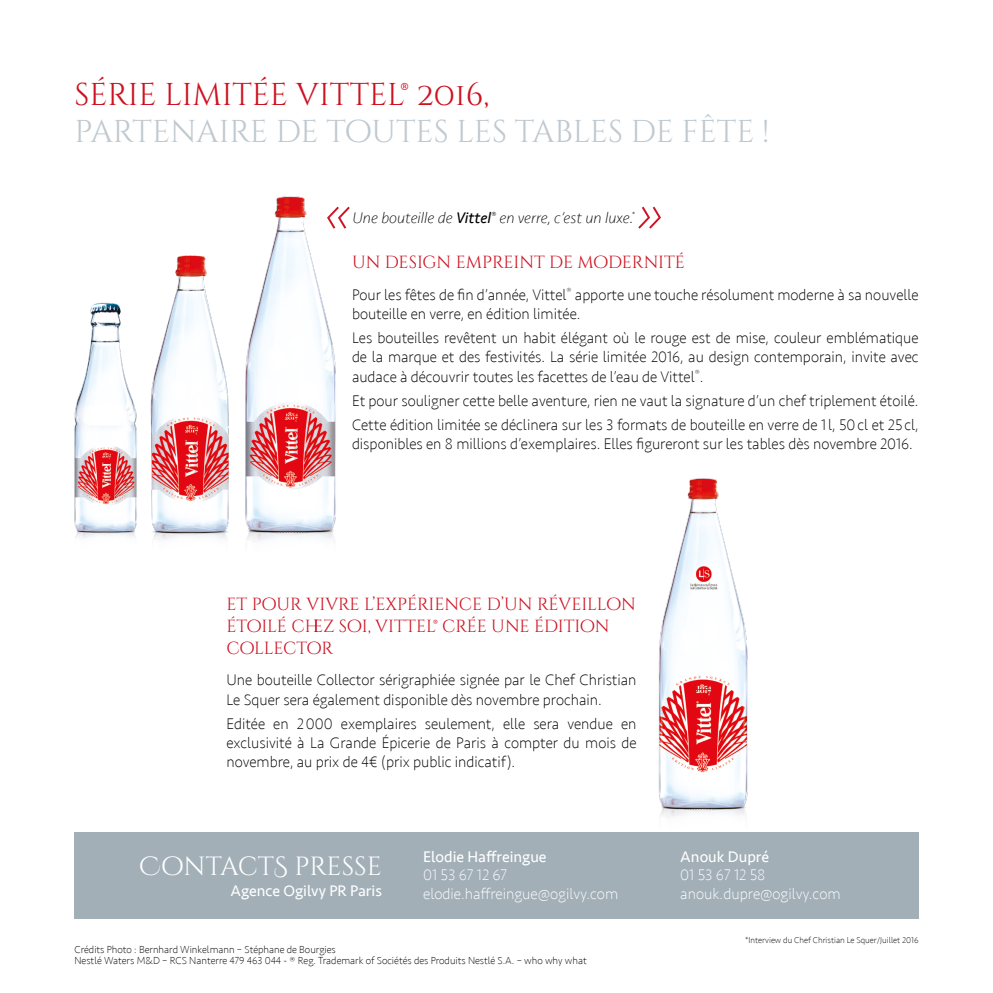
<style>
.page{position:relative;width:993px;height:993px;background:#fff}
.page>*{position:absolute;margin:0;border:0;box-sizing:border-box;transform-origin:0 0}
.t1{font:italic 200 54.25px "Seravek";color:#cd1221}
.t2{font:31.5px "Cinzel Decorative";color:#bfc9d0}
.t3{font:31.5px "Cinzel Decorative";color:#cd1221}
.t4{font:26.25px "Cinzel Decorative";color:#fff}
.t5{font:17.5px/21.9px "Cinzel Decorative";color:#cd1221}
.t6{font:200 15.75px/19.2px "Seravek";color:#000}
.t7{font:200 15.75px/18.9px "Seravek";color:#fff}
.t8{font:15.75px "Seravek";color:#fff}
.t9{font:italic 200 15.75px "Seravek";color:#000}
.t10{font:200 10.5px/11.4px "Seravek";color:#000}
.t11{font:italic 200 9.1px "Seravek";color:#000}
.t12{font:200 8.75px "Seravek";color:#000}
.s1{font-weight:400}
</style>
<div class="page">
<img style="left:658px;top:478px;width:90px;height:339px">
<img style="left:248px;top:196px;width:88px;height:345px">
<img style="left:150px;top:255px;width:98px;height:285px">
<img style="left:74px;top:302px;width:63px;height:236px">
<div style="left:74px;top:831px;width:844px;height:87px;background:#a2afb7"></div>
<h2 class="t3" style="left:74px;top:75px;width:416px">SÉRIE LIMITÉE VITTEL® 2016,</h2>
<h2 class="t2" style="left:74px;top:112px;width:696px">PARTENAIRE DE TOUTES LES TABLES DE FÊTE !</h2>
<h1 class="t1" style="left:324px;top:181px;width:30px">«</h1>
<p class="t11" style="left:631px;top:209px;width:5px">*</p>
<h1 class="t1" style="left:635px;top:181px;width:30px">»</h1>
<p class="t9" style="left:352px;top:208px;width:282px">Une bouteille de <span class="s1">Vittel</span><sup>®</sup> en verre, c’est un luxe.</p>
<p class="t5" style="left:352px;top:251px;width:334px">UN DESIGN EMPREINT DE MODERNITÉ</p>
<p class="t6" style="left:352px;top:285px;width:568px">Pour les fêtes de fin d’année, Vittel<sup>®</sup> apporte une touche résolument moderne à sa nouvelle bouteille en verre, en édition limitée.</p>
<p class="t6" style="left:352px;top:328px;width:568px;text-align:justify">Les bouteilles revêtent un habit élégant où le rouge est de mise, couleur emblématique de la marque et des festivités. La série limitée 2016, au design contemporain, invite avec audace à découvrir toutes les facettes de l’eau de Vittel<sup>®</sup>.</p>
<p class="t6" style="left:352px;top:388px;width:568px;line-height:24.2px">Et pour souligner cette belle aventure, rien ne vaut la signature d’un chef triplement étoilé.<br>Cette édition limitée se déclinera sur les 3 formats de bouteille en verre de 1l, 50cl et 25 cl,</p>
<p class="t6" style="left:352px;top:434px;width:562px">disponibles en 8 millions d’exemplaires. Elles figureront sur les tables dès novembre 2016.</p>
<p class="t5" style="left:226px;top:593px;width:411px">ET POUR VIVRE L’EXPÉRIENCE D’UN RÉVEILLON<br>ÉTOILÉ CHEZ SOI, VITTEL® CRÉE UNE ÉDITION<br>COLLECTOR</p>
<p class="t6" style="left:226px;top:670px;width:411px">Une bouteille Collector sérigraphiée signée par le Chef Christian<br>Le Squer sera également disponible dès novembre prochain.</p>
<p class="t6" style="left:226px;top:713px;width:411px;text-align:justify">Editée en 2000 exemplaires seulement, elle sera vendue en exclusivité à La Grande Épicerie de Paris à compter du mois de novembre, au prix de 4€ (prix public indicatif).</p>
<h3 class="t4" style="left:139px;top:849px;width:244px">CONTACTS PRESSE</h3>
<p class="t8" style="left:230px;top:878px;width:153px">Agence Ogilvy PR Paris</p>
<p class="t8" style="left:423px;top:843px;width:125px">Elodie Haffreingue</p>
<p class="t7" style="left:423px;top:865px;width:196px">01 53 67 12 67 elodie.haffreingue@ogilvy.com</p>
<p class="t10" style="left:74px;top:943px;width:513px">Crédits Photo : Bernhard Winkelmann – Stéphane de Bourgies<br>Nestlé Waters M&amp;D – RCS Nanterre 479 463 044 - ® Reg. Trademark of Sociétés des Produits Nestlé S.A. – who why what</p>
<p class="t8" style="left:680px;top:843px;width:90px">Anouk Dupré</p>
<p class="t7" style="left:680px;top:865px;width:162px">01 53 67 12 58 anouk.dupre@ogilvy.com</p>
<p class="t12" style="left:744px;top:934px;width:175px">*Interview du Chef Christian Le Squer/Juillet 2016</p>
</div>
